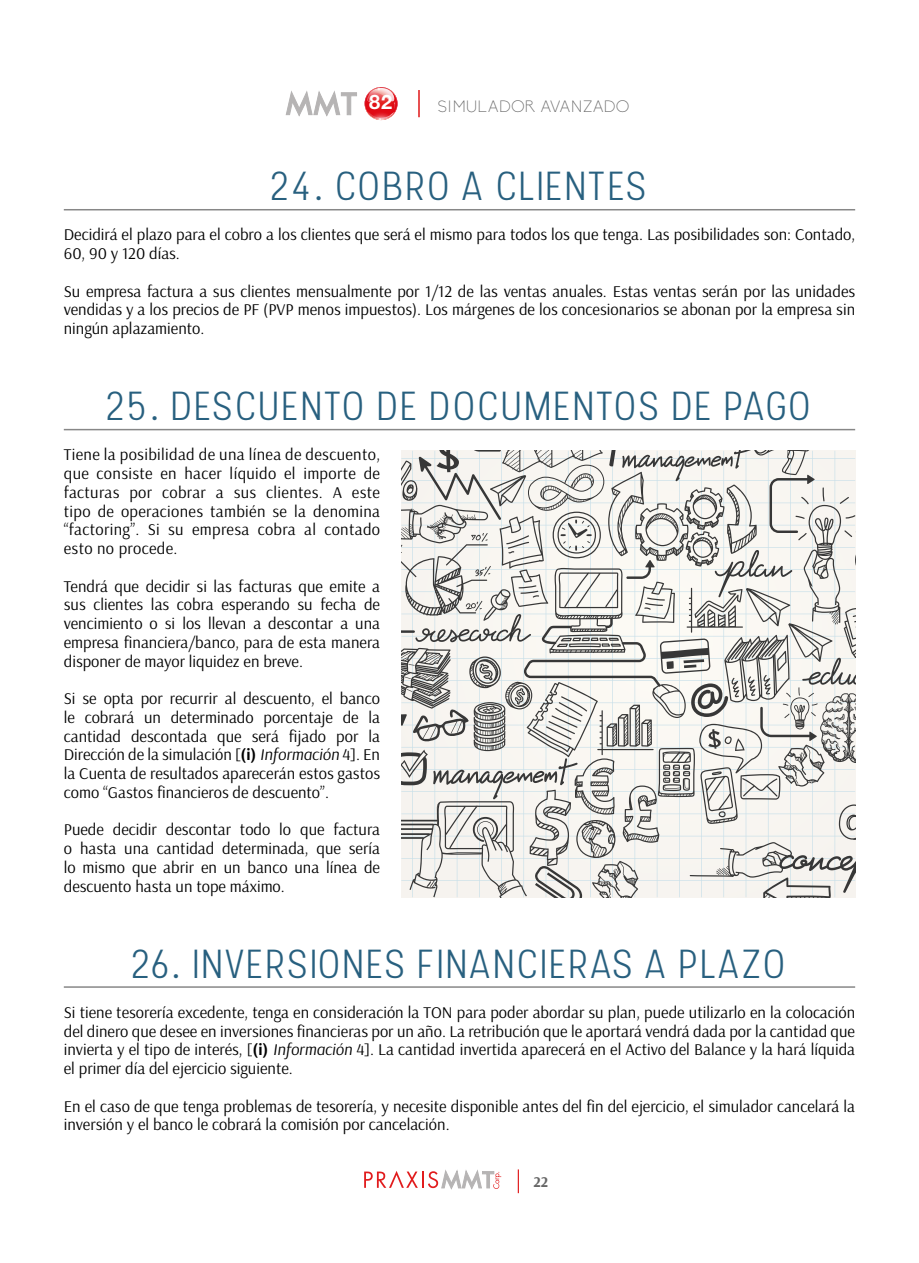
<style>
.page{position:relative;width:919px;height:1263px;background:#fff}
.page>*{position:absolute;margin:0;border:0;box-sizing:border-box;transform-origin:0 0}
.t1{font:300 40.5px "Stellar";letter-spacing:.02em;color:#28607f}
.t2{font:700 19.95px "Helvetica Neue";color:#fff}
.t3{font:16.5px/18.8px "Arsenal";color:#000;text-align:justify}
.t4{font:300 16.2px "Biko";letter-spacing:.03em;color:#666}
.t5{font:700 15px "Arsenal";color:#666}
.s1{font-weight:700}
.s2{font-style:italic}
</style>
<div class="page">
<svg style="left:364px;top:1170px;width:137px;height:19px"></svg>
<svg style="left:517px;top:1169px;width:2px;height:24px"></svg>
<svg style="left:364px;top:87px;width:33px;height:34px"></svg>
<svg style="left:285px;top:91px;width:72px;height:26px"></svg>
<hr style="left:418px;top:90px;width:2px;height:27px;background:#e11c1d">
<hr style="left:64px;top:209px;width:791px;height:1px;background:#878787">
<hr style="left:64px;top:429px;width:791px;height:1px;background:#878787">
<hr style="left:64px;top:986px;width:791px;height:2px;background:#878787">
<svg style="left:401px;top:451px;width:454px;height:446px"></svg>
<p class="t2" style="left:369px;top:90px;width:25px">82</p>
<p class="t4" style="left:437px;top:97px;width:193px">SIMULADOR AVANZADO</p>
<h1 class="t1" style="left:270px;top:163px;width:379px">24. COBRO A CLIENTES</h1>
<p class="t3" style="left:64px;top:226px;width:792px">Decidirá el plazo para el cobro a los clientes que será el mismo para todos los que tenga. Las posibilidades son: Contado,<br>60, 90 y 120 días.</p>
<p class="t3" style="left:64px;top:282px;width:792px">Su empresa factura a sus clientes mensualmente por 1/12 de las ventas anuales. Estas ventas serán por las unidades vendidas y a los precios de PF (PVP menos impuestos). Los márgenes de los concesionarios se abonan por la empresa sin ningún aplazamiento.</p>
<h1 class="t1" style="left:106px;top:383px;width:708px">25. DESCUENTO DE DOCUMENTOS DE PAGO</h1>
<p class="t3" style="left:64px;top:446px;width:318px">Tiene la posibilidad de una línea de descuento, que consiste en hacer líquido el importe de facturas por cobrar a sus clientes. A este tipo de operaciones también se la denomina “factoring”. Si su empresa cobra al contado esto no procede.</p>
<p class="t3" style="left:64px;top:577px;width:318px">Tendrá que decidir si las facturas que emite a sus clientes las cobra esperando su fecha de vencimiento o si los llevan a descontar a una empresa financiera/banco, para de esta manera disponer de mayor liquidez en breve.</p>
<p class="t3" style="left:64px;top:689px;width:318px">Si se opta por recurrir al descuento, el banco le cobrará un determinado porcentaje de la cantidad descontada que será fijado por la Dirección de la simulación [<span class="s1">(i)</span> <span class="s2">Información</span> 4]. En la Cuenta de resultados aparecerán estos gastos como “Gastos financieros de descuento”.</p>
<p class="t3" style="left:64px;top:820px;width:318px">Puede decidir descontar todo lo que factura o hasta una cantidad determinada, que sería lo mismo que abrir en un banco una línea de descuento hasta un tope máximo.</p>
<h1 class="t1" style="left:131px;top:940px;width:657px">26. INVERSIONES FINANCIERAS A PLAZO</h1>
<p class="t3" style="left:64px;top:1003px;width:792px">Si tiene tesorería excedente, tenga en consideración la TON para poder abordar su plan, puede utilizarlo en la colocación del dinero que desee en inversiones financieras por un año. La retribución que le aportará vendrá dada por la cantidad que invierta y el tipo de interés, [<span class="s1">(i)</span> <span class="s2">Información</span> 4]. La cantidad invertida aparecerá en el Activo del Balance y la hará líquida el primer día del ejercicio siguiente.</p>
<p class="t3" style="left:64px;top:1097px;width:792px">En el caso de que tenga problemas de tesorería, y necesite disponible antes del fin del ejercicio, el simulador cancelará la inversión y el banco le cobrará la comisión por cancelación.</p>
<p class="t5" style="left:533px;top:1173px;width:16px">22</p>
</div>
